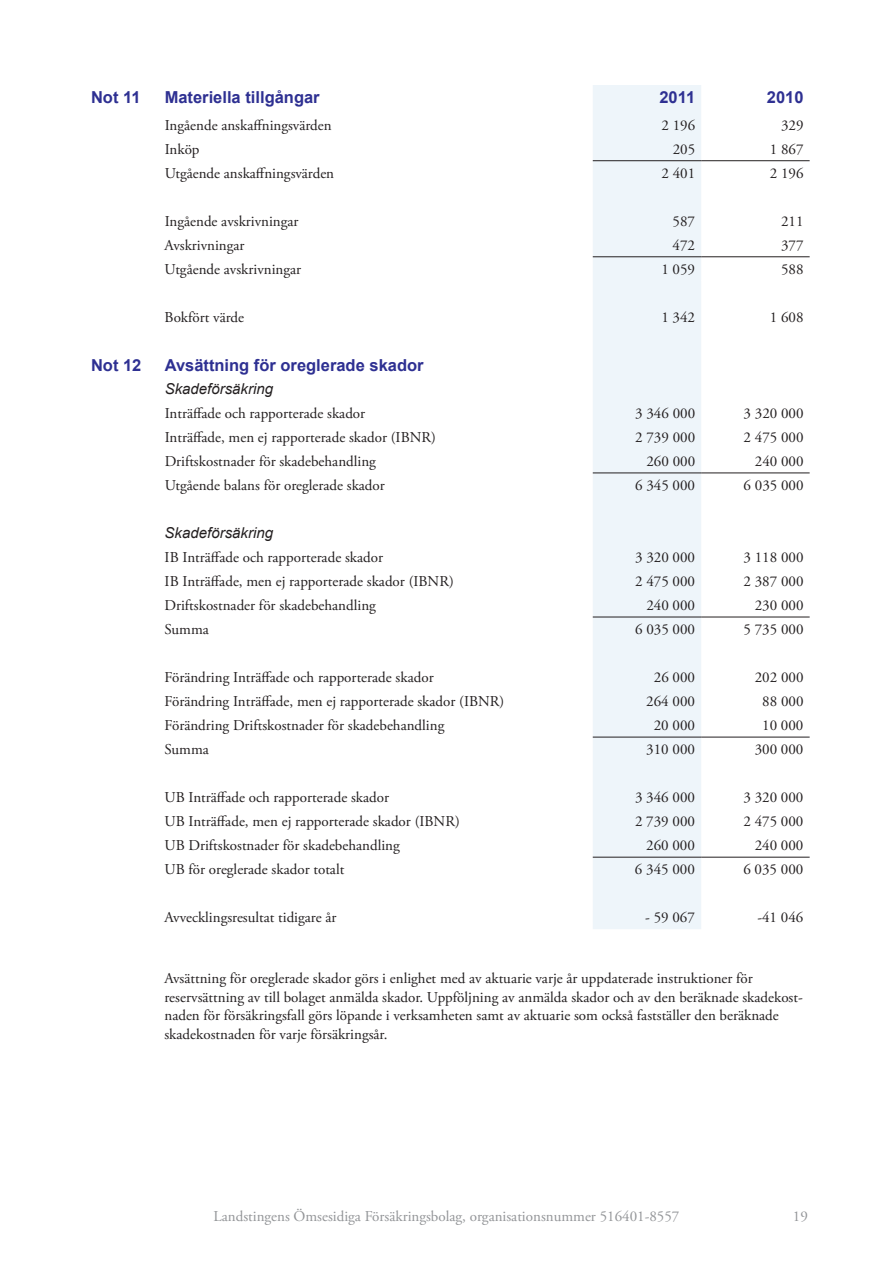
<style>
.page{position:relative;width:893px;height:1263px;background:#fff}
.page>*{position:absolute;margin:0;border:0;box-sizing:border-box;transform-origin:0 0}
.t1{font:700 16.5px "Arial";color:#2e3092}
.t2{font:15px/18.8px "Adobe Garamond Pro";color:#231f20}
.t3{font:15px "Adobe Garamond Pro";color:#939598}
.t4{font:italic 15px "Arial";color:#231f20}
</style>
<div class="page">
<div style="left:593px;top:85px;width:108px;height:844px;background:#eef5fa"></div>
<hr style="left:593px;top:160px;width:108px;height:1px;background:#231f20">
<hr style="left:701px;top:160px;width:109px;height:1px;background:#231f20">
<hr style="left:593px;top:256px;width:108px;height:1px;background:#231f20">
<hr style="left:701px;top:256px;width:109px;height:1px;background:#231f20">
<hr style="left:593px;top:472px;width:108px;height:1px;background:#231f20">
<hr style="left:701px;top:472px;width:109px;height:1px;background:#231f20">
<hr style="left:593px;top:617px;width:108px;height:1px;background:#231f20">
<hr style="left:701px;top:617px;width:109px;height:1px;background:#231f20">
<hr style="left:593px;top:737px;width:108px;height:1px;background:#231f20">
<hr style="left:701px;top:737px;width:109px;height:1px;background:#231f20">
<hr style="left:593px;top:857px;width:108px;height:1px;background:#231f20">
<hr style="left:701px;top:857px;width:109px;height:1px;background:#231f20">
<p class="t1" style="left:91px;top:86px;width:51px">Not 11</p>
<p class="t1" style="left:165px;top:86px;width:156px">Materiella tillgångar</p>
<p class="t1" style="left:659px;top:86px;width:37px">2011</p>
<p class="t1" style="left:767px;top:86px;width:38px">2010</p>
<p class="t2" style="left:165px;top:116px;width:168px">Ingående anskaffningsvärden</p>
<p class="t2" style="left:661px;top:116px;width:35px">2 196</p>
<p class="t2" style="left:781px;top:116px;width:24px">329</p>
<p class="t2" style="left:165px;top:140px;width:36px">Inköp</p>
<p class="t2" style="left:673px;top:140px;width:24px">205</p>
<p class="t2" style="left:770px;top:140px;width:35px">1 867</p>
<p class="t2" style="left:165px;top:164px;width:171px">Utgående anskaffningsvärden</p>
<p class="t2" style="left:661px;top:164px;width:35px">2 401</p>
<p class="t2" style="left:770px;top:164px;width:35px">2 196</p>
<p class="t2" style="left:165px;top:212px;width:135px">Ingående avskrivningar</p>
<p class="t2" style="left:673px;top:212px;width:24px">587</p>
<p class="t2" style="left:781px;top:212px;width:24px">211</p>
<p class="t2" style="left:165px;top:236px;width:81px">Avskrivningar</p>
<p class="t2" style="left:673px;top:236px;width:24px">472</p>
<p class="t2" style="left:781px;top:236px;width:24px">377</p>
<p class="t2" style="left:165px;top:260px;width:138px">Utgående avskrivningar</p>
<p class="t2" style="left:661px;top:260px;width:35px">1 059</p>
<p class="t2" style="left:781px;top:260px;width:24px">588</p>
<p class="t2" style="left:165px;top:308px;width:81px">Bokfört värde</p>
<p class="t2" style="left:661px;top:308px;width:35px">1 342</p>
<p class="t2" style="left:770px;top:308px;width:35px">1 608</p>
<p class="t1" style="left:91px;top:354px;width:52px">Not 12</p>
<p class="t1" style="left:165px;top:354px;width:260px">Avsättning för oreglerade skador</p>
<p class="t4" style="left:165px;top:379px;width:110px">Skadeförsäkring</p>
<p class="t2" style="left:165px;top:404px;width:202px">Inträffade och rapporterade skador</p>
<p class="t2" style="left:635px;top:404px;width:61px">3 346 000</p>
<p class="t2" style="left:744px;top:404px;width:62px">3 320 000</p>
<p class="t2" style="left:165px;top:428px;width:273px">Inträffade, men ej rapporterade skador (IBNR)</p>
<p class="t2" style="left:635px;top:428px;width:61px">2 739 000</p>
<p class="t2" style="left:744px;top:428px;width:62px">2 475 000</p>
<p class="t2" style="left:165px;top:452px;width:213px">Driftskostnader för skadebehandling</p>
<p class="t2" style="left:646px;top:452px;width:50px">260 000</p>
<p class="t2" style="left:755px;top:452px;width:50px">240 000</p>
<p class="t2" style="left:165px;top:476px;width:222px">Utgående balans för oreglerade skador</p>
<p class="t2" style="left:635px;top:476px;width:61px">6 345 000</p>
<p class="t2" style="left:744px;top:476px;width:61px">6 035 000</p>
<p class="t4" style="left:165px;top:523px;width:110px">Skadeförsäkring</p>
<p class="t2" style="left:165px;top:548px;width:220px">IB Inträffade och rapporterade skador</p>
<p class="t2" style="left:635px;top:548px;width:61px">3 320 000</p>
<p class="t2" style="left:744px;top:548px;width:61px">3 118 000</p>
<p class="t2" style="left:165px;top:572px;width:291px">IB Inträffade, men ej rapporterade skador (IBNR)</p>
<p class="t2" style="left:635px;top:572px;width:61px">2 475 000</p>
<p class="t2" style="left:743px;top:572px;width:61px">2 387 000</p>
<p class="t2" style="left:165px;top:596px;width:213px">Driftskostnader för skadebehandling</p>
<p class="t2" style="left:646px;top:596px;width:50px">240 000</p>
<p class="t2" style="left:755px;top:596px;width:50px">230 000</p>
<p class="t2" style="left:165px;top:620px;width:46px">Summa</p>
<p class="t2" style="left:635px;top:620px;width:61px">6 035 000</p>
<p class="t2" style="left:743px;top:620px;width:61px">5 735 000</p>
<p class="t2" style="left:165px;top:668px;width:271px">Förändring Inträffade och rapporterade skador</p>
<p class="t2" style="left:654px;top:668px;width:43px">26 000</p>
<p class="t2" style="left:755px;top:668px;width:50px">202 000</p>
<p class="t2" style="left:165px;top:692px;width:341px">Förändring Inträffade, men ej rapporterade skador (IBNR)</p>
<p class="t2" style="left:646px;top:692px;width:50px">264 000</p>
<p class="t2" style="left:762px;top:692px;width:43px">88 000</p>
<p class="t2" style="left:165px;top:716px;width:281px">Förändring Driftskostnader för skadebehandling</p>
<p class="t2" style="left:654px;top:716px;width:43px">20 000</p>
<p class="t2" style="left:762px;top:716px;width:43px">10 000</p>
<p class="t2" style="left:165px;top:740px;width:46px">Summa</p>
<p class="t2" style="left:646px;top:740px;width:50px">310 000</p>
<p class="t2" style="left:755px;top:740px;width:50px">300 000</p>
<p class="t2" style="left:165px;top:788px;width:226px">UB Inträffade och rapporterade skador</p>
<p class="t2" style="left:635px;top:788px;width:61px">3 346 000</p>
<p class="t2" style="left:743px;top:788px;width:61px">3 320 000</p>
<p class="t2" style="left:165px;top:812px;width:297px">UB Inträffade, men ej rapporterade skador (IBNR)</p>
<p class="t2" style="left:635px;top:812px;width:61px">2 739 000</p>
<p class="t2" style="left:743px;top:812px;width:61px">2 475 000</p>
<p class="t2" style="left:164px;top:836px;width:237px">UB Driftskostnader för skadebehandling</p>
<p class="t2" style="left:646px;top:836px;width:50px">260 000</p>
<p class="t2" style="left:755px;top:836px;width:50px">240 000</p>
<p class="t2" style="left:164px;top:860px;width:181px">UB för oreglerade skador totalt</p>
<p class="t2" style="left:635px;top:860px;width:61px">6 345 000</p>
<p class="t2" style="left:743px;top:860px;width:61px">6 035 000</p>
<p class="t2" style="left:164px;top:908px;width:174px">Avvecklingsresultat tidigare år</p>
<p class="t2" style="left:645px;top:908px;width:51px">- 59 067</p>
<p class="t2" style="left:757px;top:908px;width:48px">-41 046</p>
<p class="t2" style="left:164px;top:969px;width:640px">Avsättning för oreglerade skador görs i enlighet med av aktuarie varje år uppdaterade instruktioner för reservsättning av till bolaget anmälda skador. Uppföljning av anmälda skador och av den beräknade skadekost&shy;naden för försäkringsfall görs löpande i verksamheten samt av aktuarie som också fastställer den beräknade skadekostnaden för varje försäkringsår.</p>
<p class="t3" style="left:213px;top:1207px;width:467px">Landstingens Ömsesidiga Försäkringsbolag, organisationsnummer 516401-8557</p>
<p class="t3" style="left:793px;top:1207px;width:16px">19</p>
</div>
